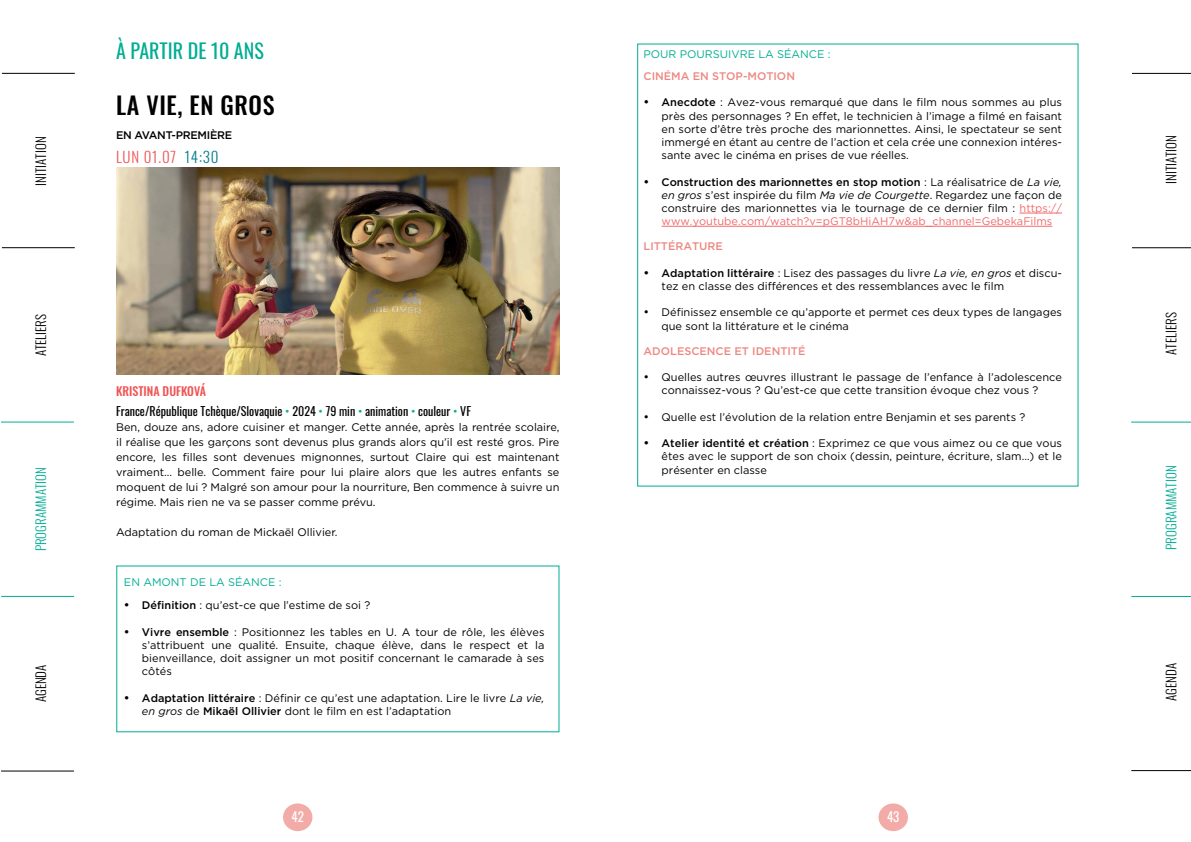
<style>
.page{position:relative;width:1191px;height:842px;background:#fff}
.page>*{position:absolute;margin:0;border:0;box-sizing:border-box;transform-origin:0 0}
.t1{font:500 24px "Oswald";letter-spacing:.025em;color:#000}
.t2{font:20px "Oswald";color:#00ad94}
.t3{font:300 15px "Oswald";letter-spacing:.05em;color:#f05352}
.t4{font:300 13px "Oswald";color:#000}
.t5{font:300 13px "Oswald";color:#00ad94}
.t6{font:13px "Oswald";color:#fff}
.t7{font:12px/19.5px "Oswald";color:#000}
.t8{font:500 12px "Oswald";color:#f05352}
.t9{font:11px/13.2px "Gotham";color:#000;text-align:justify}
.t10{font:500 11px "Gotham";color:#ed8881}
.t11{font:11px "Gotham";color:#00ad94}
.t12{font:500 11px "Gotham";letter-spacing:-.025em;color:#000}
.s1{font-weight:500;font-size:12px}
.s2{font-weight:500}
.s3{font-style:italic}
.s4{color:#f26969}
.s5{font-size:12px}
.s6{color:#007c88}
.s7{font-weight:500;color:#f05352}
.s8{color:#13ae95}
</style>
<div class="page">
<div style="left:878px;top:803px;width:30px;height:28px;background:#f2aba7;border-radius:50%"></div>
<div style="left:283px;top:803px;width:29px;height:28px;background:#f2aba7;border-radius:50%"></div>
<hr style="left:1131px;top:596px;width:60px;height:1px;background:#00ad94">
<hr style="left:1131px;top:770px;width:60px;height:1px;background:#000">
<hr style="left:1131px;top:422px;width:60px;height:1px;background:#00ad94">
<hr style="left:1132px;top:247px;width:59px;height:1px;background:#000">
<hr style="left:1132px;top:73px;width:59px;height:1px;background:#000">
<hr style="left:1px;top:596px;width:73px;height:1px;background:#00ad94">
<hr style="left:1px;top:422px;width:73px;height:1px;background:#00ad94">
<hr style="left:2px;top:247px;width:73px;height:1px;background:#000">
<hr style="left:2px;top:73px;width:73px;height:1px;background:#000">
<hr style="left:1px;top:770px;width:73px;height:1px;background:#000">
<img style="left:116px;top:167px;width:443px;height:208px">
<hr style="left:1019px;top:213px;width:43px;height:1px;background:#f26969">
<hr style="left:661px;top:226px;width:391px;height:1px;background:#f26969">
<p class="t4" style="left:29px;top:186px;width:50px;rotate:-90deg">Initiation</p>
<p class="t4" style="left:29px;top:356px;width:44px;rotate:-90deg">ATELIERS</p>
<p class="t5" style="left:29px;top:551px;width:86px;rotate:-90deg">Programmation</p>
<p class="t4" style="left:29px;top:702px;width:38px;rotate:-90deg">Agenda</p>
<h2 class="t2" style="left:116px;top:34px;width:149px">à partir de 10 ans</h2>
<p class="t11" style="left:643px;top:47px;width:62px">pour poursuivre</p>
<p class="t11" style="left:758px;top:47px;width:28px">la séance</p>
<p class="t11" style="left:827px;top:47px;width:4px">:</p>
<p class="t10" style="left:643px;top:69px;width:21px">ciném</p>
<p class="t10" style="left:681px;top:69px;width:40px">a en stop</p>
<p class="t10" style="left:743px;top:69px;width:14px">-mot</p>
<p class="t10" style="left:773px;top:69px;width:13px">ion</p>
<p class="t9" style="left:661px;top:96px;width:402px;text-indent:-18px"><span class="s1">•</span> <span class="s2">Anecdote</span> : Avez-vous remarqué que dans le film nous sommes au plus près des personnages ? En effet, le technicien à l’image a filmé en faisant en sorte d’être très proche des marionnettes. Ainsi, le spectateur se sent immergé en étant au centre de l’action et cela crée une connexion intéres&shy;sante avec le cinéma en prises de vue réelles.</p>
<p class="t9" style="left:661px;top:175px;width:402px;text-indent:-18px"><span class="s1">•</span> <span class="s2">Construction des marionnettes en stop motion</span> : La réalisatrice de <span class="s3">La vie, en gros</span> s’est inspirée du film <span class="s3">Ma vie de Courgette</span>. Regardez une façon de construire des marionnettes via le tournage de ce dernier film : <span class="s4">https:// www.youtube.com/watch?v=pGT8bHiAH7w&amp;ab_channel=GebekaFilms</span></p>
<p class="t10" style="left:643px;top:239px;width:19px">littér</p>
<p class="t10" style="left:683px;top:239px;width:41px">ature</p>
<p class="t9" style="left:661px;top:266px;width:402px;text-indent:-18px"><span class="s1">•</span> <span class="s2">Adaptation littéraire</span> : Lisez des passages du livre <span class="s3">La vie, en gros</span> et discu&shy;tez en classe des différences et des ressemblances avec le film</p>
<p class="t9" style="left:661px;top:306px;width:402px;text-indent:-18px"><span class="s5">•</span> Définissez ensemble ce qu’apporte et permet ces deux types de langages que sont la littérature et le cinéma</p>
<p class="t10" style="left:643px;top:344px;width:156px">adolescence et identité</p>
<p class="t9" style="left:643px;top:370px;width:420px;text-align:center"><span class="s5">•</span> Quelles autres œuvres illustrant le passage de l’enfance à l’adolescence connaissez-vous ? Qu’est-ce que cette transition évoque chez vous ?</p>
<p class="t9" style="left:643px;top:410px;width:383px"><span class="s5">•</span> Quelle est l’évolution de la relation entre Benjamin et ses parents ?</p>
<p class="t9" style="left:661px;top:436px;width:402px;text-indent:-18px"><span class="s1">•</span> <span class="s2">Atelier identité et création</span> : Exprimez ce que vous aimez ou ce que vous êtes avec le support de son choix (dessin, peinture, écriture, slam…) et le présenter en classe</p>
<h1 class="t1" style="left:116px;top:93px;width:160px">LA VIE, EN GROS</h1>
<p class="t12" style="left:116px;top:128px;width:118px">En avant-prem ière</p>
<h3 class="t3" style="left:116px;top:143px;width:104px">LUN 01.07 <span class="s6">14:30</span></h3>
<p class="t7" style="left:116px;top:381px;width:355px;text-indent:78px"><span class="s7">VÁ<br></span>France/République Tchèque/Slovaquie <span class="s8">•</span> 2024 <span class="s8">•</span> 79 min <span class="s8">•</span> animation <span class="s8">•</span> couleur <span class="s8">•</span> VF</p>
<p class="t9" style="left:116px;top:419px;width:445px;line-height:15px">Ben, douze ans, adore cuisiner et manger. Cette année, après la rentrée scolaire, il réalise que les garçons sont devenus plus grands alors qu’il est resté gros. Pire encore, les filles sont devenues mignonnes, surtout Claire qui est maintenant vraiment… belle. Comment faire pour lui plaire alors que les autres enfants se moquent de lui ? Malgré son amour pour la nourriture, Ben commence à suivre un régime. Mais rien ne va se passer comme prévu.</p>
<p class="t9" style="left:116px;top:525px;width:223px">Adaptation du roman de Mickaël Ollivier.</p>
<p class="t11" style="left:124px;top:575px;width:113px">en amont de laséance</p>
<p class="t11" style="left:279px;top:575px;width:4px">:</p>
<p class="t9" style="left:124px;top:598px;width:248px"><span class="s1">•</span> <span class="s2">Définition</span> : qu’est-ce que l’estime de soi ?</p>
<p class="t9" style="left:142px;top:625px;width:404px;text-indent:-18px"><span class="s1">•</span> <span class="s2">Vivre ensemble</span> : Positionnez les tables en U. A tour de rôle, les élèves s’attribuent une qualité. Ensuite, chaque élève, dans le respect et la bienveillance, doit assigner un mot positif concernant le camarade à ses côtés</p>
<p class="t9" style="left:142px;top:691px;width:404px;text-indent:-18px"><span class="s1">•</span> <span class="s2">Adaptation littéraire</span> : Définir ce qu’est une adaptation. Lire le livre <span class="s3">La vie, en gros</span> de <span class="s2">Mikaël Ollivier</span> dont le film en est l’adaptation</p>
<p class="t8" style="left:116px;top:385px;width:13px">KRISTINA</p>
<p class="t8" style="left:163px;top:385px;width:14px">DUFKO</p>
<p class="t6" style="left:291px;top:805px;width:14px">42</p>
<p class="t6" style="left:887px;top:805px;width:14px">43</p>
<p class="t4" style="left:1159px;top:184px;width:50px;rotate:-90deg">Initiation</p>
<p class="t4" style="left:1159px;top:355px;width:44px;rotate:-90deg">ATELIERS</p>
<p class="t5" style="left:1159px;top:550px;width:86px;rotate:-90deg">Programmation</p>
<p class="t4" style="left:1159px;top:701px;width:38px;rotate:-90deg">Agenda</p>
</div>
